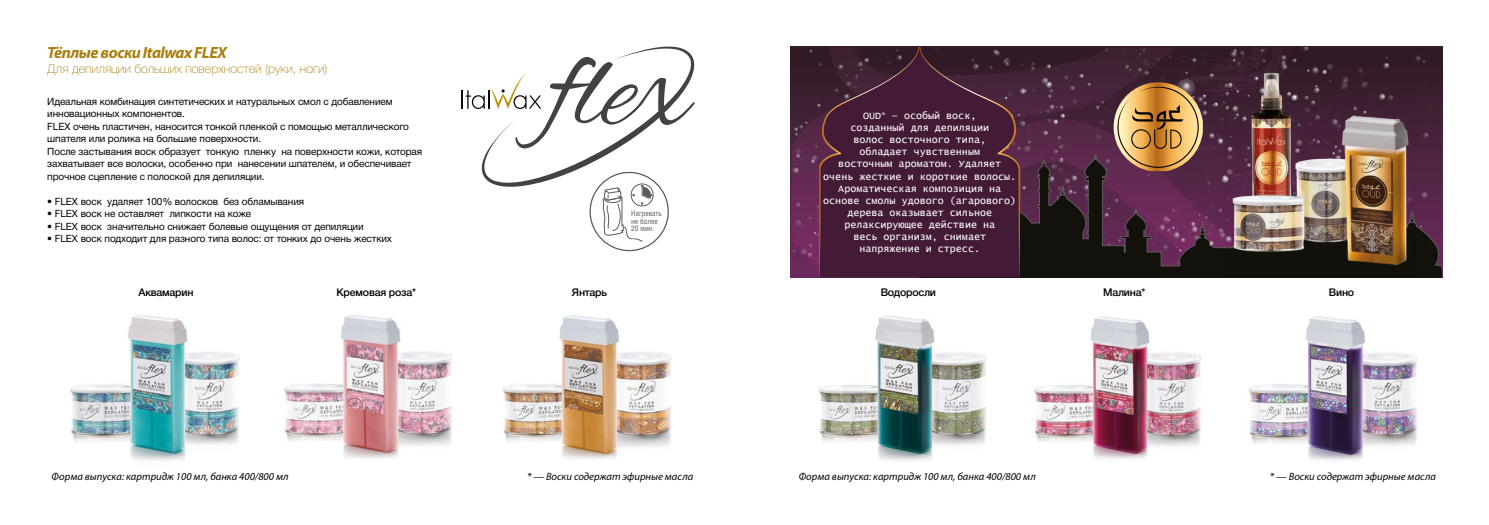
<style>
.page{position:relative;width:1489px;height:525px;background:#fff}
.page>*{position:absolute;margin:0;border:0;box-sizing:border-box;transform-origin:0 0}
.t1{font:italic 700 16.25px "Myriad Pro";letter-spacing:-.03em;color:#a87e0c}
.t2{font:100 12.5px "Helvetica Neue Cyr";color:#a87e0c}
.t3{font:italic 10.62px "Myriad Pro";color:#000}
.t4{font:500 10.62px "Helvetica Neue Cyr";letter-spacing:-.02em;color:#000}
.t5{font:10px/12.5px "Helvetica Neue Cyr";letter-spacing:-.01em;color:#000}
.t6{font:10px/12px "Lucida Console";color:#fff;text-align:center}
.t7{font:7.62px/7.5px "Helios Cond";color:#5c5c5b}
.s1{font-family:"Lucida Sans Unicode"}
</style>
<div class="page">
<img style="left:70px;top:315px;width:169px;height:146px">
<img style="left:284px;top:314px;width:168px;height:144px">
<img style="left:501px;top:315px;width:170px;height:144px">
<svg style="left:462px;top:47px;width:232px;height:194px"></svg>
<img style="left:819px;top:315px;width:168px;height:146px">
<img style="left:1032px;top:316px;width:169px;height:143px">
<img style="left:1247px;top:316px;width:171px;height:144px">
<svg style="left:791px;top:47px;width:646px;height:231px;background:#522f3b"></svg>
<img style="left:1224px;top:55px;width:192px;height:220px">
<svg style="left:819px;top:47px;width:201px;height:230px;background:#441e35"></svg>
<h1 class="t1" style="left:47px;top:42px;width:181px">Тёплые воски Italwax FLEX</h1>
<p class="t2" style="left:47px;top:62px;width:282px">Для депиляции больших поверхностей (руки, ноги)</p>
<p class="t5" style="left:47px;top:95px;width:376px">Идеальная комбинация синтетических и натуральных смол с добавлением инновационных компонентов.<br>FLEX очень пластичен, наносится тонкой пленкой с помощью металлического шпателя или ролика на большие поверхности.<br>После застывания воск образует тонкую пленку на поверхности кожи, которая захватывает все волоски, особенно при нанесении шпателем, и обеспечивает прочное сцепление с полоской для депиляции.</p>
<p class="t5" style="left:47px;top:195px;width:258px">• FLEX воск удаляет 100% волосков без обламывания</p>
<p class="t5" style="left:47px;top:207px;width:205px">• FLEX воск не оставляет липкости на коже</p>
<p class="t5" style="left:47px;top:220px;width:318px">• FLEX воск значительно снижает болевые ощущения от депиляции</p>
<p class="t5" style="left:47px;top:232px;width:346px">• FLEX воск подходит для разного типа волос: от тонких до очень жестких</p>
<p class="t4" style="left:138px;top:286px;width:56px">Аквамарин</p>
<p class="t4" style="left:336px;top:286px;width:81px">Кремовая роза*</p>
<p class="t4" style="left:572px;top:286px;width:37px">Янтарь</p>
<p class="t7" style="left:631px;top:210px;width:32px">Нагревать не более<br>20 мин.</p>
<p class="t3" style="left:52px;top:469px;width:238px">Форма выпуска: картридж 100 мл, банка 400/800 мл</p>
<p class="t3" style="left:527px;top:469px;width:168px">* — Воски содержат эфирные масла</p>
<p class="t6" style="left:823px;top:110px;width:194px">OUD<span class="s1">*</span> — особый воск,<br>созданный для депиляции<br>волос восточного типа,<br>обладает чувственным<br>восточным ароматом. Удаляет очень жесткие и короткие волосы.<br>Ароматическая композиция на основе смолы удового (агарового) дерева оказывает сильное релаксирующее действие на<br>весь организм, снимает напряжение и стресс.</p>
<p class="t4" style="left:880px;top:286px;width:57px">Водоросли</p>
<p class="t4" style="left:1103px;top:286px;width:44px">Малина*</p>
<p class="t4" style="left:1328px;top:286px;width:27px">Вино</p>
<p class="t3" style="left:798px;top:469px;width:238px">Форма выпуска: картридж 100 мл, банка 400/800 мл</p>
<p class="t3" style="left:1269px;top:469px;width:168px">* — Воски содержат эфирные масла</p>
</div>
